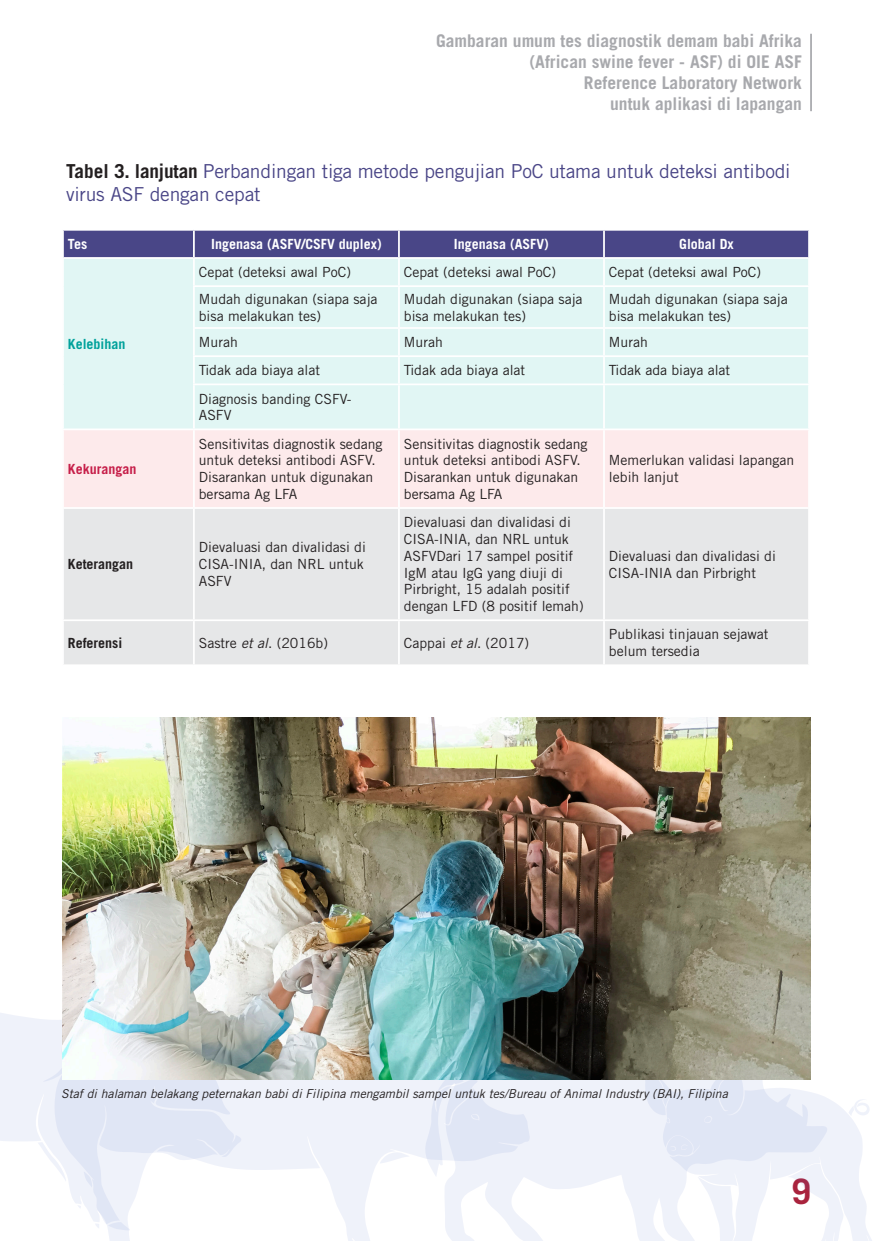
<style>
.page{position:relative;width:874px;height:1241px;background:#fff}
.page>*{position:absolute;margin:0;border:0;box-sizing:border-box;transform-origin:0 0}
.t1{font:700 35px "Trade Gothic LT Std";color:#a9233d}
.t2{font:19.25px/23.1px "Trade Gothic LT Std";letter-spacing:-.01em;color:#4a4687}
.t3{font:700 17.5px/21px "Trade Gothic LT Std";color:#a8a9ad;text-align:right}
.Table_Paragraph{font:14px/16.8px "Trade Gothic LT Std";color:#231f20}
.Table_Paragraph-2{font:700 14px "Trade Gothic LT Std";color:#fff}
.Table_Paragraph-3{font:700 14px "Trade Gothic LT Std";color:#231f20}
.Table_Paragraph-4{font:700 14px "Trade Gothic LT Std";color:#c61e49}
.Table_Paragraph-5{font:700 14px "Trade Gothic LT Std";color:#00a19b}
.t4{font:italic 12.25px "Trade Gothic LT Std";color:#231f20}
.s1{font-weight:700;color:#231f20}
.s2{font-style:italic}
</style>
<div class="page">
<hr style="left:809px;top:34px;width:2px;height:77px;background:#a8a9ad">
<svg style="left:109px;top:1079px;width:314px;height:161px;fill:#eff2fa"></svg>
<svg style="left:379px;top:1151px;width:30px;height:12px"></svg>
<svg style="left:828px;top:1099px;width:44px;height:141px"></svg>
<svg style="left:0;top:1013px;width:241px;height:220px"></svg>
<svg style="left:38px;top:1141px;width:28px;height:40px"></svg>
<svg style="left:108px;top:1221px;width:22px;height:9px"></svg>
<svg style="left:95px;top:1223px;width:4px;height:5px"></svg>
<svg style="left:77px;top:1204px;width:4px;height:4px"></svg>
<svg style="left:423px;top:1006px;width:405px;height:234px;fill:#eff2fa"></svg>
<img style="left:62px;top:717px;width:748px;height:362px">
<div style="left:64px;top:285px;width:743px;height:143px;background:#e1f6f4"></div>
<div style="left:64px;top:430px;width:743px;height:77px;background:#fdeaeb"></div>
<div style="left:64px;top:509px;width:743px;height:155px;background:#e6e7e8"></div>
<hr style="left:193px;top:285px;width:206px;height:2px;background:#fff">
<hr style="left:399px;top:285px;width:204px;height:2px;background:#fff">
<hr style="left:603px;top:285px;width:206px;height:2px;background:#fff">
<hr style="left:193px;top:327px;width:206px;height:2px;background:#fff">
<hr style="left:399px;top:327px;width:204px;height:2px;background:#fff">
<hr style="left:603px;top:327px;width:206px;height:2px;background:#fff">
<hr style="left:193px;top:355px;width:206px;height:2px;background:#fff">
<hr style="left:399px;top:355px;width:204px;height:2px;background:#fff">
<hr style="left:603px;top:355px;width:206px;height:2px;background:#fff">
<hr style="left:193px;top:383px;width:206px;height:2px;background:#fff">
<hr style="left:399px;top:383px;width:204px;height:2px;background:#fff">
<hr style="left:603px;top:383px;width:206px;height:2px;background:#fff">
<hr style="left:62px;top:619px;width:132px;height:2px;background:#fff">
<hr style="left:194px;top:619px;width:205px;height:2px;background:#fff">
<hr style="left:399px;top:619px;width:204px;height:2px;background:#fff">
<hr style="left:603px;top:619px;width:206px;height:2px;background:#fff">
<svg style="left:63px;top:230px;width:745px;height:55px;background:#9ba3c1"></svg>
<hr style="left:602px;top:259px;width:2px;height:26px;background:#fff">
<hr style="left:807px;top:259px;width:2px;height:26px;background:#fff">
<hr style="left:193px;top:287px;width:2px;height:40px;background:#fff">
<hr style="left:398px;top:287px;width:1px;height:40px;background:#fff">
<hr style="left:602px;top:287px;width:2px;height:40px;background:#fff">
<hr style="left:193px;top:329px;width:2px;height:26px;background:#fff">
<hr style="left:602px;top:329px;width:2px;height:26px;background:#fff">
<hr style="left:193px;top:357px;width:2px;height:26px;background:#fff">
<svg style="left:398px;top:329px;width:1px;height:54px"></svg>
<hr style="left:602px;top:357px;width:2px;height:26px;background:#fff">
<hr style="left:193px;top:385px;width:2px;height:43px;background:#fff">
<hr style="left:398px;top:385px;width:1px;height:43px;background:#fff">
<hr style="left:602px;top:385px;width:2px;height:43px;background:#fff">
<hr style="left:193px;top:430px;width:2px;height:77px;background:#fff">
<hr style="left:398px;top:430px;width:1px;height:77px;background:#fff">
<hr style="left:602px;top:430px;width:2px;height:77px;background:#fff">
<hr style="left:193px;top:509px;width:2px;height:110px;background:#fff">
<hr style="left:398px;top:509px;width:1px;height:110px;background:#fff">
<hr style="left:602px;top:509px;width:2px;height:110px;background:#fff">
<hr style="left:193px;top:621px;width:2px;height:43px;background:#fff">
<hr style="left:398px;top:621px;width:1px;height:43px;background:#fff">
<hr style="left:602px;top:621px;width:2px;height:43px;background:#fff">
<p class="t3" style="left:436px;top:30px;width:367px">Gambaran umum tes diagnostik demam babi Afrika (African swine fever - ASF) di OIE ASF<br>Reference Laboratory Network<br>untuk aplikasi di lapangan</p>
<p class="t2" style="left:66px;top:159px;width:725px"><span class="s1">Tabel 3. lanjutan</span> Perbandingan tiga metode pengujian PoC utama untuk deteksi antibodi virus ASF dengan cepat</p>
<p class="Table_Paragraph-2" style="left:68px;top:235px;width:21px">Tes</p>
<p class="Table_Paragraph-2" style="left:211px;top:235px;width:172px">Ingenasa (ASFV/CSFV duplex)</p>
<p class="Table_Paragraph-2" style="left:454px;top:235px;width:96px">Ingenasa (ASFV)</p>
<p class="Table_Paragraph-2" style="left:679px;top:235px;width:56px">Global Dx</p>
<p class="Table_Paragraph-5" style="left:68px;top:335px;width:59px">Kelebihan</p>
<p class="Table_Paragraph-4" style="left:68px;top:460px;width:70px">Kekurangan</p>
<p class="Table_Paragraph-3" style="left:68px;top:555px;width:67px">Keterangan</p>
<p class="Table_Paragraph" style="left:199px;top:263px;width:154px">Cepat (deteksi awal PoC)</p>
<p class="Table_Paragraph" style="left:403px;top:263px;width:154px">Cepat (deteksi awal PoC)</p>
<p class="Table_Paragraph" style="left:608px;top:263px;width:154px">Cepat (deteksi awal PoC)</p>
<p class="Table_Paragraph" style="left:199px;top:290px;width:180px">Mudah digunakan (siapa saja bisa melakukan tes)</p>
<p class="Table_Paragraph" style="left:403px;top:290px;width:180px">Mudah digunakan (siapa saja bisa melakukan tes)</p>
<p class="Table_Paragraph" style="left:608px;top:290px;width:180px">Mudah digunakan (siapa saja bisa melakukan tes)</p>
<p class="Table_Paragraph" style="left:199px;top:333px;width:40px">Murah</p>
<p class="Table_Paragraph" style="left:403px;top:333px;width:40px">Murah</p>
<p class="Table_Paragraph" style="left:608px;top:333px;width:40px">Murah</p>
<p class="Table_Paragraph" style="left:199px;top:362px;width:123px">Tidak ada biaya alat</p>
<p class="Table_Paragraph" style="left:403px;top:362px;width:123px">Tidak ada biaya alat</p>
<p class="Table_Paragraph" style="left:608px;top:362px;width:123px">Tidak ada biaya alat</p>
<p class="Table_Paragraph" style="left:199px;top:390px;width:154px">Diagnosis banding CSFV-<br>ASFV</p>
<p class="Table_Paragraph" style="left:199px;top:435px;width:185px">Sensitivitas diagnostik sedang untuk deteksi antibodi ASFV.<br>Disarankan untuk digunakan bersama Ag LFA</p>
<p class="Table_Paragraph" style="left:403px;top:435px;width:185px">Sensitivitas diagnostik sedang untuk deteksi antibodi ASFV.<br>Disarankan untuk digunakan bersama Ag LFA</p>
<p class="Table_Paragraph" style="left:199px;top:538px;width:168px">Dievaluasi dan divalidasi di<br>CISA-INIA, dan NRL untuk<br>ASFV</p>
<p class="Table_Paragraph" style="left:403px;top:513px;width:181px">Dievaluasi dan divalidasi di<br>CISA-INIA, dan NRL untuk<br>ASFVDari 17 sampel positif<br>IgM atau IgG yang diuji di<br>Pirbright, 15 adalah positif dengan LFD (8 positif lemah)</p>
<p class="Table_Paragraph" style="left:608px;top:451px;width:187px">Memerlukan validasi lapangan lebih lanjut</p>
<p class="Table_Paragraph" style="left:608px;top:547px;width:168px">Dievaluasi dan divalidasi di<br>CISA-INIA dan Pirbright</p>
<p class="Table_Paragraph-3" style="left:68px;top:634px;width:56px">Referensi</p>
<p class="Table_Paragraph" style="left:199px;top:634px;width:131px">Sastre <span class="s2">et al</span>. (2016b)</p>
<p class="Table_Paragraph" style="left:403px;top:634px;width:127px">Cappai <span class="s2">et al</span>. (2017)</p>
<p class="Table_Paragraph" style="left:608px;top:625px;width:161px">Publikasi tinjauan sejawat belum tersedia</p>
<p class="t4" style="left:61px;top:1085px;width:667px">Staf di halaman belakang peternakan babi di Filipina mengambil sampel untuk tes/Bureau of Animal Industry (BAI), Filipina</p>
<h1 class="t1" style="left:791px;top:1169px;width:21px">9</h1>
</div>
